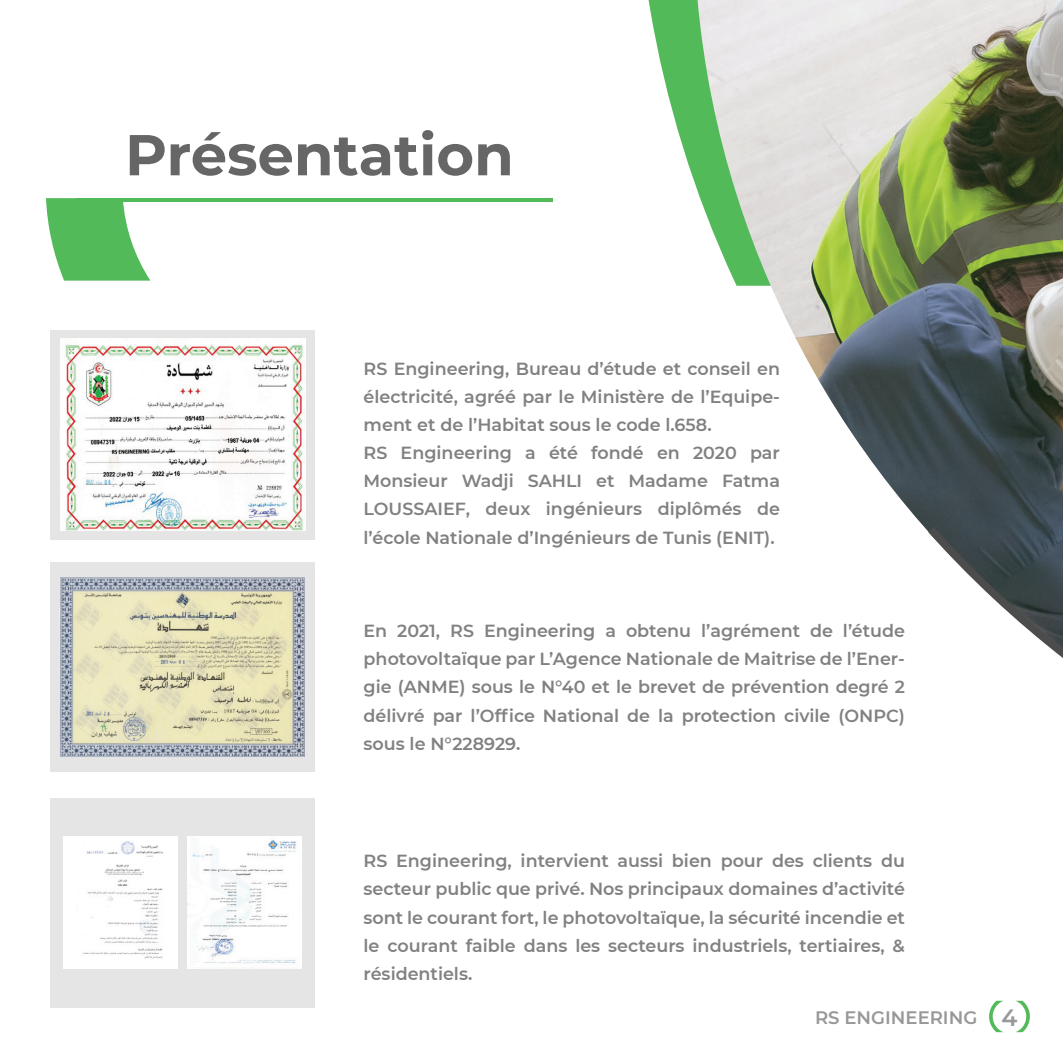
<style>
.page{position:relative;width:1063px;height:1063px;background:#fff}
.page>*{position:absolute;margin:0;border:0;box-sizing:border-box;transform-origin:0 0}
.t1{font:700 57.5px "Montserrat";color:#666}
.t2{font:600 18px "Montserrat";color:#989898}
.t3{font:600 17.5px/28.2px "Montserrat";color:#808180;text-align:justify}
.s1{font-size:23.5px}
</style>
<div class="page">
<div style="left:50px;top:330px;width:264px;height:210px;background:#e5e5e5"></div>
<div style="left:50px;top:562px;width:264px;height:210px;background:#e5e5e5"></div>
<div style="left:50px;top:798px;width:264px;height:209px;background:#e5e5e5"></div>
<svg style="left:46px;top:198px;width:104px;height:83px"></svg>
<hr style="left:76px;top:198px;width:476px;height:4px;background:#53ba59">
<img style="left:59px;top:339px;width:246px;height:192px">
<img style="left:60px;top:577px;width:245px;height:180px">
<img style="left:188px;top:837px;width:113px;height:132px">
<div style="left:63px;top:837px;width:115px;height:132px;background:#fff"></div>
<img style="left:82px;top:841px;width:81px;height:118px">
<svg style="left:649px;top:0;width:49px;height:192px;fill:#53ba59"></svg>
<img style="left:698px;top:0;width:365px;height:531px">
<svg style="left:928px;top:527px;width:135px;height:131px"></svg>
<svg style="left:989px;top:1001px;width:41px;height:31px"></svg>
<h1 class="t1" style="left:125px;top:113px;width:390px">Présentation</h1>
<p class="t3" style="left:364px;top:354px;width:418px;text-align:left">RS Engineering, Bureau d’étude et conseil en électricité, agréé par le Ministère de l’Equipe&shy;ment et de l’Habitat sous le code l.658.<br>RS Engineering a été fondé en 2020 par Monsieur Wadji SAHLI et Madame Fatma LOUSSAIEF, deux ingénieurs diplômés de l’école Nationale d’Ingénieurs de Tunis (ENIT).</p>
<p class="t3" style="left:364px;top:616px;width:543px">En 2021, RS Engineering a obtenu l’agrément de l’étude photovoltaïque par L’Agence Nationale de Maitrise de l’Ener&shy;gie (ANME) sous le N°40 et le brevet de prévention degré 2 délivré par l’Office National de la protection civile (ONPC) sous le N°228929.</p>
<p class="t3" style="left:364px;top:846px;width:543px">RS Engineering, intervient aussi bien pour des clients du secteur public que privé. Nos principaux domaines d’activité sont le courant fort, le photovoltaïque, la sécurité incendie et le courant faible dans les secteurs industriels, tertiaires, &amp; résidentiels.</p>
<p class="t2" style="left:815px;top:1005px;width:204px">RS ENGINEERING <span class="s1">4</span></p>
</div>
